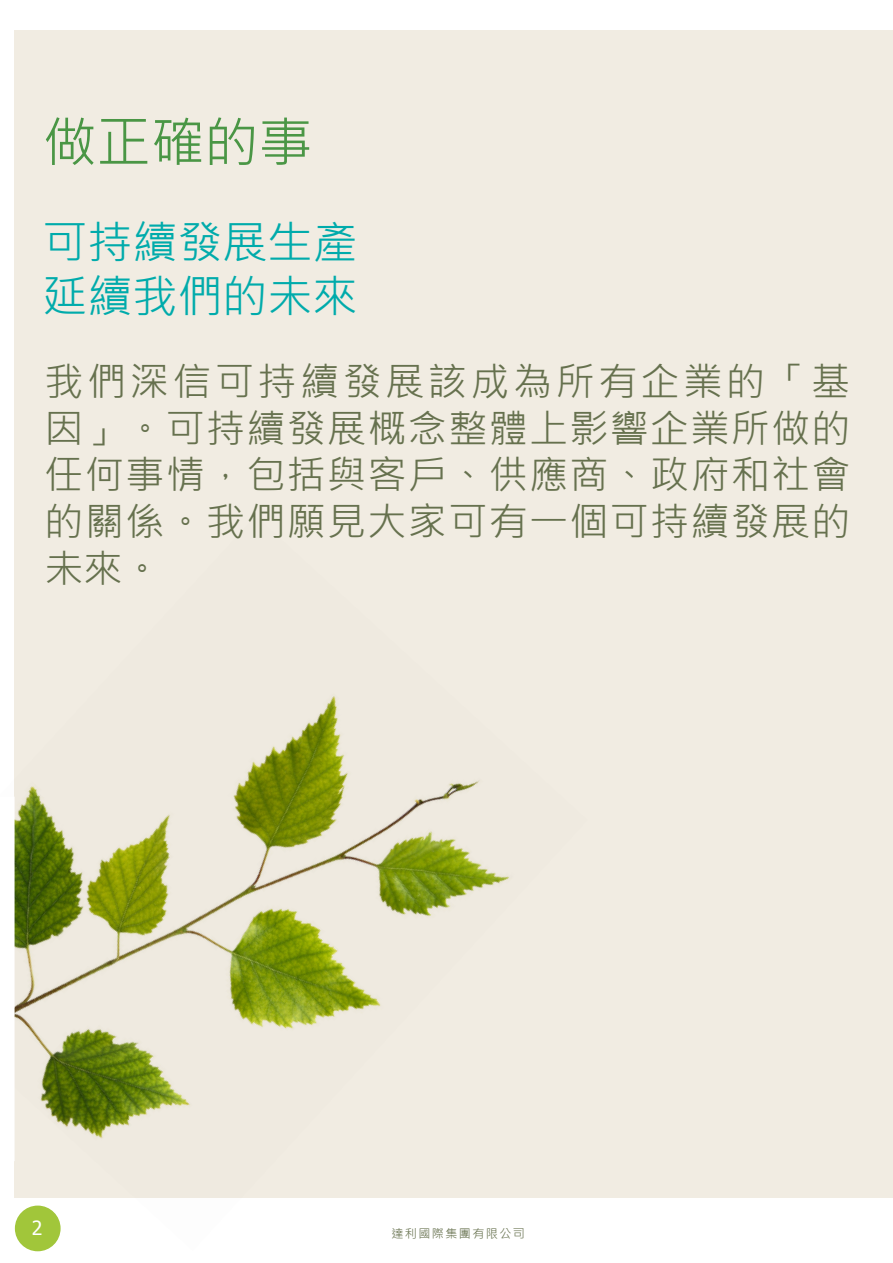
<style>
.page{position:relative;width:893px;height:1263px;background:#fff}
.page>*{position:absolute;margin:0;border:0;box-sizing:border-box;transform-origin:0 0}
.Title_Style_1{font:54px "Microsoft Jheng Hei";color:#4a9645}
.t1{font:45px "Microsoft Jheng Hei";color:#00abab}
.t2{font:39px/46.8px "Microsoft Jheng Hei";letter-spacing:.035em;color:#66714e;text-align:justify}
.t3{font:19.5px "Tahoma";color:#fff}
.topic_tab{font:12px "Microsoft Jheng Hei";letter-spacing:.125em;color:#66714e}
</style>
<div class="page">
<div style="left:15px;top:31px;width:878px;height:1167px;background:#f1ece2"></div>
<img style="left:14px;top:516px;width:495px;height:735px">
<svg style="left:14px;top:796px;width:1px;height:365px"></svg>
<div style="left:16px;top:1206px;width:44px;height:44px;background:#a1c63a;border-radius:50%"></div>
<div style="left:15px;top:1205px;width:46px;height:46px;border:2px solid #a1c63a;border-radius:50%"></div>
<p class="Title_Style_1" style="left:43px;top:109px;width:272px">做正確的事</p>
<p class="t1" style="left:43px;top:214px;width:316px">可持續發展生產</p>
<p class="t1" style="left:43px;top:268px;width:316px">延續我們的未來</p>
<p class="t2" style="left:45px;top:358px;width:807px">我們深信可持續發展該成為所有企業的「基因」。可持續發展概念整體上影響企業所做的任何事情，包括與客戶、供應商、政府和社會的關係。我們願見大家可有一個可持續發展的未來。</p>
<p class="t3" style="left:32px;top:1215px;width:12px">2</p>
<p class="topic_tab" style="left:391px;top:1226px;width:135px">達利國際集團有限公司</p>
</div>
